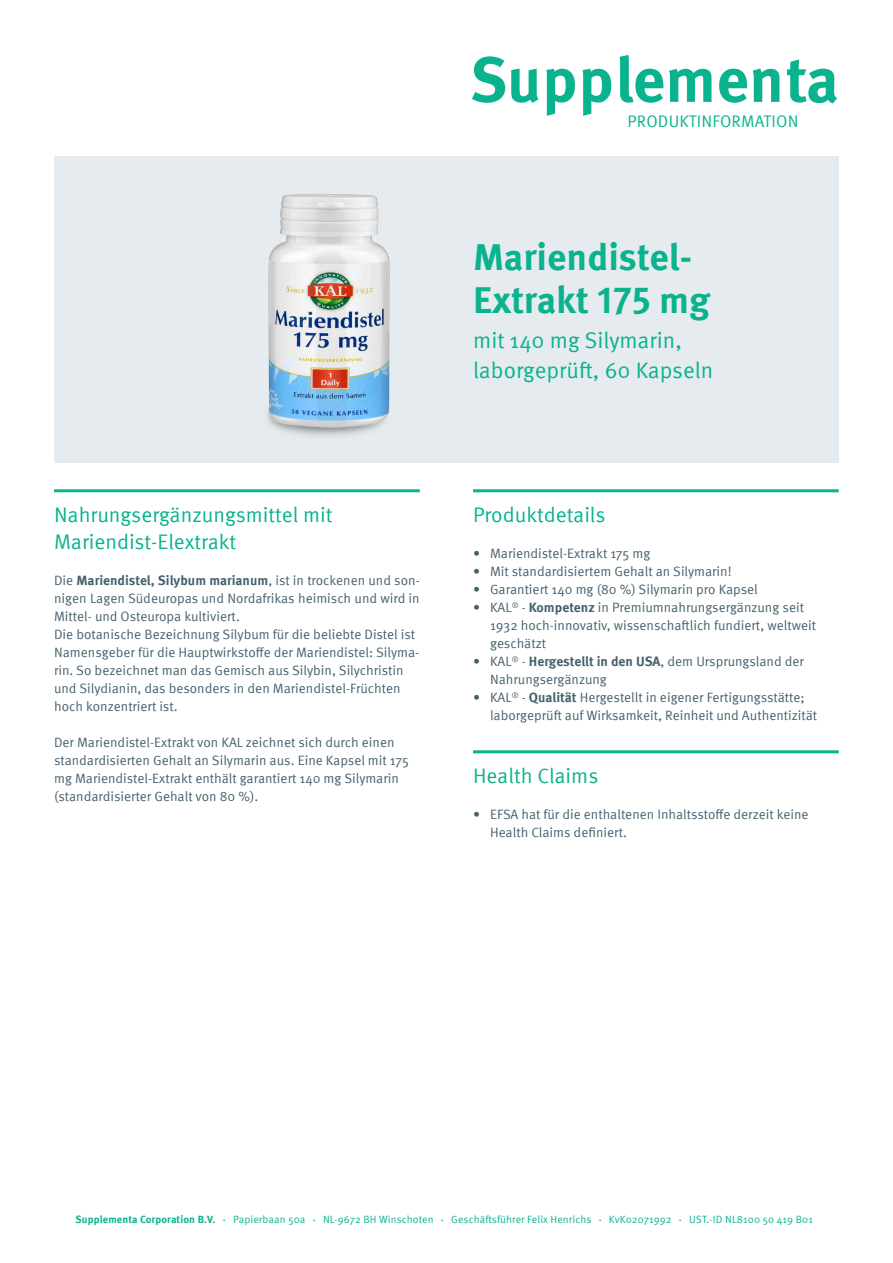
<style>
.page{position:relative;width:893px;height:1263px;background:#fff}
.page>*{position:absolute;margin:0;border:0;box-sizing:border-box;transform-origin:0 0}
.Produkt_Titel{font:700 63.45px "Meta Pro";color:#0ab38d}
.Produkt_Titel-2{font:700 37.5px "Meta Pro";color:#0ab38d}
.Produkt_Subline{font:22.5px/30px "Meta Pro";color:#0ab38d}
.Headline-Grün{font:21px/27px "Meta Pro";color:#0ab38d}
.t1{font:16.65px "Meta Pro";letter-spacing:.01em;color:#0ab38d}
.Fließtext{font:13.5px/18px "Meta Pro";color:#46616e}
.t2{font:10.5px "Meta Pro";letter-spacing:.01em;color:#0ab38d}
.t3{font:700 10.5px "Meta Pro";letter-spacing:.01em;color:#0ab38d}
.s1{font-weight:700}
.s2{font-size:4.5px}
</style>
<div class="page">
<div style="left:54px;top:156px;width:785px;height:306px;background:#e6ebef"></div>
<img style="left:265px;top:194px;width:125px;height:239px">
<hr style="left:54px;top:489px;width:366px;height:3px;background:#0ab38d">
<hr style="left:473px;top:489px;width:366px;height:3px;background:#0ab38d">
<hr style="left:473px;top:750px;width:366px;height:3px;background:#0ab38d">
<p class="Produkt_Titel" style="left:470px;top:30px;width:371px">Supplementa</p>
<p class="t1" style="left:628px;top:109px;width:172px">PRODUKTINFORMATION</p>
<p class="Headline-Grün" style="left:54px;top:500px;width:280px">Nahrungsergänzungsmittel mit<br>Mariendist-Elextrakt</p>
<p class="Fließtext" style="left:54px;top:570px;width:367px">Die <span class="s1">Mariendistel, Silybum marianum</span>, ist in trockenen und son&shy;nigen Lagen Südeuropas und Nordafrikas heimisch und wird in</p>
<p class="Fließtext" style="left:54px;top:606px;width:187px">Mittel- und Osteuropa kultiviert.</p>
<p class="Fließtext" style="left:54px;top:624px;width:363px">Die botanische Bezeichnung Silybum für die beliebte Distel ist</p>
<p class="Fließtext" style="left:54px;top:642px;width:367px">Namensgeber für die Hauptwirkstoffe der Mariendistel: Silyma&shy;rin. So bezeichnet man das Gemisch aus Silybin, Silychristin</p>
<p class="Fließtext" style="left:54px;top:678px;width:348px">und Silydianin, das besonders in den Mariendistel-Früchten hoch konzentriert ist.</p>
<p class="Fließtext" style="left:54px;top:732px;width:342px">Der Mariendistel-Extrakt von KAL zeichnet sich durch einen</p>
<p class="Fließtext" style="left:54px;top:750px;width:356px">standardisierten Gehalt an Silymarin aus. Eine Kapsel mit 175</p>
<p class="Fließtext" style="left:54px;top:768px;width:346px">mg Mariendistel-Extrakt enthält garantiert 140 mg Silymarin</p>
<p class="Fließtext" style="left:54px;top:786px;width:206px">(standardisierter Gehalt von 80 %).</p>
<p class="Produkt_Titel-2" style="left:473px;top:228px;width:221px">Mariendistel-</p>
<p class="Produkt_Titel-2" style="left:473px;top:271px;width:239px">Extrakt 175 mg</p>
<p class="Produkt_Subline" style="left:473px;top:323px;width:242px">mit 140 mg Silymarin, laborgeprüft, 60 Kapseln</p>
<p class="Headline-Grün" style="left:473px;top:500px;width:134px">Produktdetails</p>
<p class="Fließtext" style="left:473px;top:543px;width:179px">• Mariendistel-Extrakt 175 mg</p>
<p class="Fließtext" style="left:473px;top:561px;width:260px">• Mit standardisiertem Gehalt an Silymarin!</p>
<p class="Fließtext" style="left:473px;top:579px;width:286px">• Garantiert 140 mg (80 %) Silymarin pro Kapsel</p>
<p class="Fließtext" style="left:490px;top:597px;width:327px;text-indent:-17px">• KAL<sup>®</sup> - <span class="s1">Kompetenz</span> in Premiumnahrungsergänzung seit<br>1932 hoch-innovativ, wissenschaftlich fundiert, weltweit geschätzt</p>
<p class="Fließtext" style="left:490px;top:651px;width:315px;text-indent:-17px">• KAL<sup>®</sup> - <span class="s1">Hergestellt in den USA</span>, dem Ursprungsland der<br>Nahrungsergänzung</p>
<p class="Fließtext" style="left:490px;top:687px;width:329px;text-indent:-17px">• KAL<sup>®</sup> - <span class="s1">Qualität</span> Hergestellt in eigener Fertigungsstätte; laborgeprüft auf Wirksamkeit, Reinheit und Authentizität</p>
<p class="Headline-Grün" style="left:473px;top:761px;width:127px">Health Claims</p>
<p class="Fließtext" style="left:490px;top:804px;width:320px;text-indent:-17px">• EFSA hat für die enthaltenen Inhaltsstoffe derzeit keine<br>Health Claims definiert.</p>
<p class="t3" style="left:76px;top:1211px;width:141px">Supplementa Corporation B.V.</p>
<p class="t2" style="left:223px;top:1211px;width:84px"><span class="s2">•</span> Papierbaan 50a</p>
<p class="t2" style="left:313px;top:1211px;width:122px"><span class="s2">•</span> NL-9672 BH Winschoten</p>
<p class="t2" style="left:441px;top:1211px;width:152px"><span class="s2">•</span> Geschäftsführer Felix Henrichs</p>
<p class="t2" style="left:599px;top:1211px;width:74px"><span class="s2">•</span> KvK02071992</p>
<p class="t2" style="left:679px;top:1211px;width:135px"><span class="s2">•</span> UST.-ID NL8100 50 419 B01</p>
</div>
